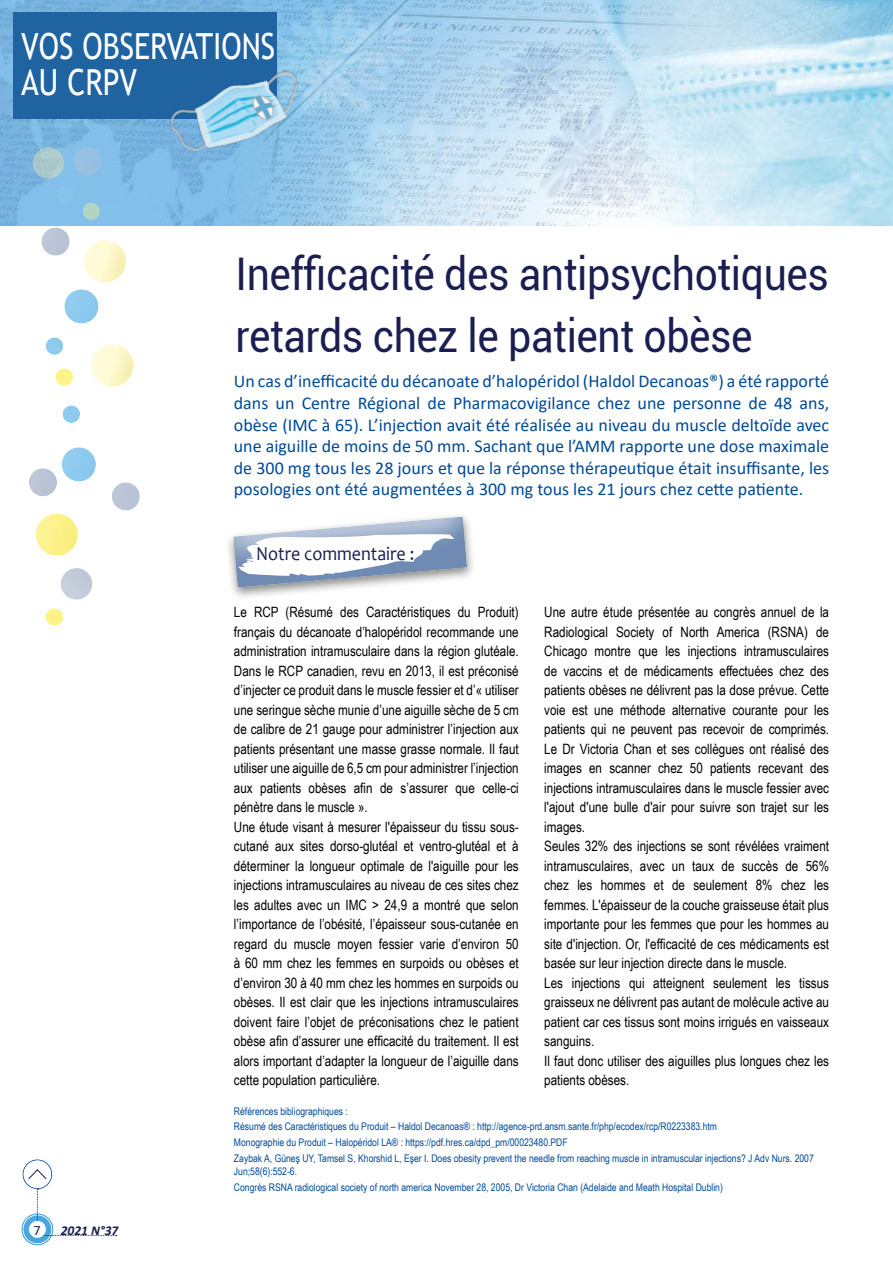
<style>
.page{position:relative;width:893px;height:1263px;background:#fff}
.page>*{position:absolute;margin:0;border:0;box-sizing:border-box;transform-origin:0 0}
.t1{font:45px/61.5px "Roboto";letter-spacing:-.01em;color:#1a1e52;scale:.91 1}
.t2{font:36px/36px "Trebuchet MS";color:#fff;scale:.83 1}
.t3{font:19.8px "Candara";color:#1a1e52;scale:.91 1}
.t4{font:18px/21.6px "Calibri";color:#004a98;text-align:justify}
.t5{font:14.25px/19.5px "Arial Narrow";color:#000}
.t6{font:14.25px "Calibri";color:#1a1e52}
.t7{font:italic 700 13.5px "Calibri";color:#1a1e52}
.t8{font:10.5px/15.6px "Arial Narrow";color:#004a98}
</style>
<div class="page">
<img style="left:146px;top:0;width:747px;height:225px">
<svg style="left:0;top:0;width:146px;height:626px"></svg>
<div style="left:8px;top:1203px;width:56px;height:42px;background:#fff;opacity:.75"></div>
<div style="left:49px;top:1239px;width:15px;height:6px;background:#fff"></div>
<div style="left:43px;top:1183px;width:21px;height:14px;background:#0092d4;opacity:.4"></div>
<svg style="left:28px;top:1169px;width:19px;height:11px"></svg>
<svg style="left:37px;top:1189px;width:80px;height:47px"></svg>
<div style="left:29px;top:1221px;width:17px;height:17px;background:#fff;border-radius:50%"></div>
<div style="left:13px;top:13px;width:263px;height:106px;background:#1f63a1"></div>
<img style="left:165px;top:69px;width:141px;height:86px">
<div style="left:226px;top:512px;width:251px;height:89px;background:#000;opacity:.46"></div>
<svg style="left:226px;top:512px;width:251px;height:77px"></svg>
<h2 class="t2" style="left:21px;top:28px;width:307px">VOS OBSERVATIONS<br>AU CRPV</h2>
<h1 class="t1" style="left:235px;top:242px;width:654px">Inefficacité des antipsychotiques retards chez le patient obèse</h1>
<p class="t4" style="left:234px;top:370px;width:597px">Un cas d’inefficacité du décanoate d’halopéridol (Haldol Decanoas®) a été rapporté dans un Centre Régional de Pharmacovigilance chez une personne de 48 ans, obèse (IMC à 65). L’injection avait été réalisée au niveau du muscle deltoïde avec une aiguille de moins de 50 mm. Sachant que l’AMM rapporte une dose maximale de 300 mg tous les 28 jours et que la réponse thérapeutique était insuffisante, les posologies ont été augmentées à 300 mg tous les 21 jours chez cette patiente.</p>
<h3 class="t3" style="left:256px;top:541px;width:175px">Notre commentaire :</h3>
<p class="t5" style="left:234px;top:602px;width:286px">Le RCP (Résumé des Caractéristiques du Produit) français du décanoate d’halopéridol recommande une administration intramusculaire dans la région glutéale.<br>Dans le RCP canadien, revu en 2013, il est préconisé d’injecter ce produit dans le muscle fessier et d’« utiliser une seringue sèche munie d’une aiguille sèche de 5 cm de calibre de 21 gauge pour administrer l’injection aux patients présentant une masse grasse normale. Il faut utiliser une aiguille de 6,5 cm pour administrer l’injection aux patients obèses afin de s’assurer que celle-ci pénètre dans le muscle ».<br>Une étude visant à mesurer l'épaisseur du tissu sous&shy;cutané aux sites dorso-glutéal et ventro-glutéal et à déterminer la longueur optimale de l'aiguille pour les injections intramusculaires au niveau de ces sites chez les adultes avec un IMC &gt; 24,9 a montré que selon l’importance de l’obésité, l’épaisseur sous-cutanée en regard du muscle moyen fessier varie d’environ 50 à 60 mm chez les femmes en surpoids ou obèses et d’environ 30 à 40 mm chez les hommes en surpoids ou obèses. Il est clair que les injections intramusculaires doivent faire l’objet de préconisations chez le patient obèse afin d’assurer une efficacité du traitement. Il est alors important d’adapter la longueur de l’aiguille dans cette population particulière.</p>
<p class="t5" style="left:544px;top:602px;width:286px">Une autre étude présentée au congrès annuel de la Radiological Society of North America (RSNA) de Chicago montre que les injections intramusculaires de vaccins et de médicaments effectuées chez des patients obèses ne délivrent pas la dose prévue. Cette voie est une méthode alternative courante pour les patients qui ne peuvent pas recevoir de comprimés.<br>Le Dr Victoria Chan et ses collègues ont réalisé des images en scanner chez 50 patients recevant des injections intramusculaires dans le muscle fessier avec l'ajout d'une bulle d'air pour suivre son trajet sur les images.<br>Seules 32% des injections se sont révélées vraiment intramusculaires, avec un taux de succès de 56% chez les hommes et de seulement 8% chez les femmes. L'épaisseur de la couche graisseuse était plus importante pour les femmes que pour les hommes au site d'injection. Or, l'efficacité de ces médicaments est basée sur leur injection directe dans le muscle.<br>Les injections qui atteignent seulement les tissus graisseux ne délivrent pas autant de molécule active au patient car ces tissus sont moins irrigués en vaisseaux sanguins.<br>Il faut donc utiliser des aiguilles plus longues chez les patients obèses.</p>
<p class="t6" style="left:34px;top:1220px;width:9px">7</p>
<p class="t7" style="left:61px;top:1221px;width:59px">2021 N°37</p>
<p class="t8" style="left:234px;top:1103px;width:581px">Références bibliographiques :<br>Résumé des Caractéristiques du Produit – Haldol Decanoas® : http://agence-prd.ansm.sante.fr/php/ecodex/rcp/R0223383.htm<br>Monographie du Produit – Halopéridol LA® : https://pdf.hres.ca/dpd_pm/00023480.PDF<br>Zaybak A, Güneş UY, Tamsel S, Khorshid L, Eşer I. Does obesity prevent the needle from reaching muscle in intramuscular injections? J Adv Nurs. 2007</p>
<p class="t8" style="left:234px;top:1163px;width:490px">Jun;58(6):552-6.<br>Congrès RSNA radiological society of north america November 28, 2005, Dr Victoria Chan (Adelaide and Meath Hospital Dublin)</p>
</div>
